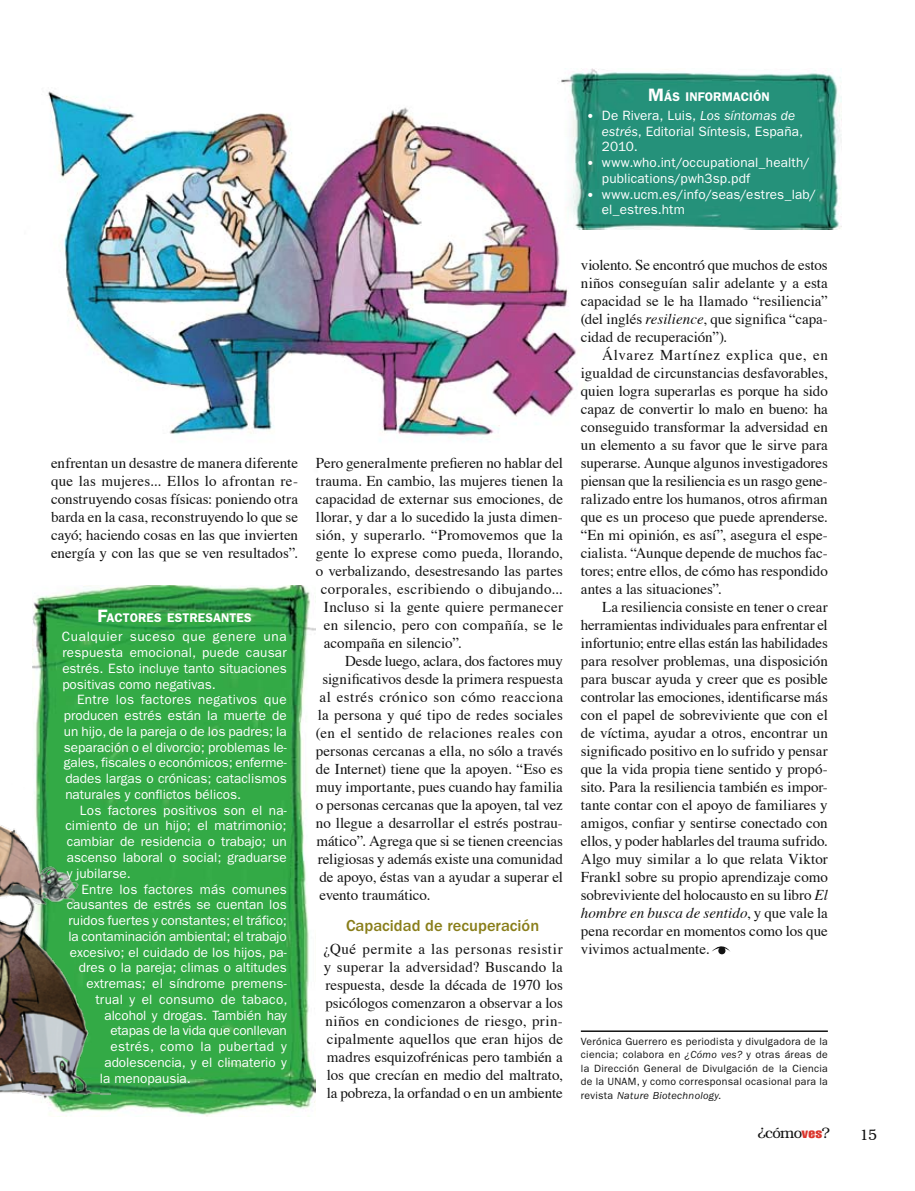
<style>
.page{position:relative;width:915px;height:1191px;background:#fff}
.page>*{position:absolute;margin:0;border:0;box-sizing:border-box;transform-origin:0 0}
.t1{font:500 16.5px "ITC Franklin Gothic Std";color:#897e1a}
.t2{font:15px/18px "Times";color:#121212;text-align:justify}
.t3{font:15px "Times";letter-spacing:.02em;color:#121212}
.t4{font:15px "Times";letter-spacing:.03em;color:#121212}
.t5{font:300 15px "Bookman Std";color:#121212}
.t6{font:300 15px "Bookman";color:#121212;scale:.95 1}
.t7{font:13.5px/15.8px "ITC Franklin Gothic Std";color:#fff;text-align:justify}
.t8{font:13.5px "ITC Franklin Gothic Std";letter-spacing:.03em;color:#fff}
.t9{font:600 12.6px "ITC Franklin Gothic Std";letter-spacing:.005em;color:#fff}
.t10{font:10.5px/13.5px "ITC Franklin Gothic Std";letter-spacing:.03em;color:#121212;text-align:justify}
.s1{font-size:18px}
.s2{font-family:"ITC Franklin Gothic Std Hvy";font-size:12px}
.s3{font-style:italic}
.s4{font-family:"Helvetica";font-weight:400;font-stretch:extra-condensed;font-size:12.9px;color:#da352c}
</style>
<div class="page">
<img style="left:648px;top:72px;width:193px;height:158px">
<img style="left:33px;top:586px;width:283px;height:530px">
<img style="left:47px;top:68px;width:601px;height:370px">
<img style="left:0;top:764px;width:111px;height:352px">
<hr style="left:580px;top:1030px;width:247px;height:2px;background:#121212">
<svg style="left:712px;top:946px;width:18px;height:8px"></svg>
<p class="t2" style="left:51px;top:453px;width:248px">enfrentan un desastre de manera diferente que las mujeres... Ellos lo afrontan re&shy;construyendo cosas físicas: poniendo otra barda en la casa, reconstruyendo lo que se cayó; haciendo cosas en las que invierten energía y con las que se ven resultados”.</p>
<p class="t2" style="left:316px;top:453px;width:248px">Pero generalmente prefieren no hablar del</p>
<p class="t2" style="left:316px;top:471px;width:248px">trauma. En cambio, las mujeres tienen la</p>
<p class="t2" style="left:316px;top:489px;width:248px">capacidad de externar sus emociones, de</p>
<p class="t2" style="left:316px;top:507px;width:248px">llorar, y dar a lo sucedido la justa dimen-</p>
<p class="t2" style="left:316px;top:525px;width:248px">sión, y superarlo. “Promovemos que la</p>
<p class="t2" style="left:316px;top:543px;width:248px">gente lo exprese como pueda, llorando,</p>
<p class="t2" style="left:316px;top:561px;width:248px">o verbalizando, desestresando las partes</p>
<p class="t3" style="left:321px;top:575px;width:243px">corporales, escribiendo o dibujando...</p>
<p class="t2" style="left:324px;top:597px;width:240px">Incluso si la gente quiere permanecer</p>
<p class="t3" style="left:324px;top:611px;width:240px">en silencio, pero con compañía, se le</p>
<p class="t2" style="left:324px;top:633px;width:139px">acompaña en silencio”.</p>
<p class="t2" style="left:345px;top:651px;width:219px">Desde luego, aclara, dos factores muy</p>
<p class="t2" style="left:322px;top:669px;width:242px">significativos desde la primera respuesta</p>
<p class="t4" style="left:319px;top:683px;width:245px">al estrés crónico son cómo reacciona</p>
<p class="t2" style="left:318px;top:705px;width:246px">la persona y qué tipo de redes sociales</p>
<p class="t3" style="left:316px;top:719px;width:248px">(en el sentido de relaciones reales con</p>
<p class="t2" style="left:316px;top:741px;width:248px">personas cercanas a ella, no sólo a través</p>
<p class="t2" style="left:316px;top:759px;width:248px">de Internet) tiene que la apoyen. “Eso es</p>
<p class="t2" style="left:316px;top:777px;width:248px">muy importante, pues cuando hay familia</p>
<p class="t2" style="left:316px;top:795px;width:248px">o personas cercanas que la apoyen, tal vez</p>
<p class="t2" style="left:316px;top:813px;width:248px">no llegue a desarrollar el estrés postrau-</p>
<p class="t2" style="left:316px;top:831px;width:248px">mático”. Agrega que si se tienen creencias</p>
<p class="t2" style="left:318px;top:849px;width:246px">religiosas y además existe una comunidad</p>
<p class="t2" style="left:319px;top:867px;width:245px">de apoyo, éstas van a ayudar a superar el</p>
<p class="t2" style="left:319px;top:885px;width:112px">evento traumático.</p>
<p class="t1" style="left:346px;top:916px;width:194px">Capacidad de recuperación</p>
<p class="t2" style="left:324px;top:939px;width:240px">¿Qué permite a las personas resistir y superar la adversidad? Buscando la respuesta, desde la década de 1970 los psicólogos comenzaron a observar a los niños en condiciones de riesgo, prin&shy;cipalmente aquellos que eran hijos de madres esquizofrénicas pero también a los que crecían en medio del maltrato, la pobreza, la orfandad o en un ambiente</p>
<p class="t9" style="left:97px;top:610px;width:156px"><span class="s1">F</span>ACTORES ESTRESANTES</p>
<p class="t7" style="left:62px;top:629px;width:226px">Cualquier suceso que genere una respuesta emocional, puede causar estrés. Esto incluye tanto situaciones positivas como negativas.</p>
<p class="t7" style="left:64px;top:692px;width:224px;text-indent:13px">Entre los factores negativos que producen estrés están la muerte de un hijo, de la pareja o de los padres; la separación o el divorcio; problemas le&shy;gales, fiscales o económicos; enferme&shy;dades largas o crónicas; cataclismos naturales y conflictos bélicos.</p>
<p class="t7" style="left:65px;top:802px;width:223px;text-indent:15px">Los factores positivos son el na&shy;cimiento de un hijo; el matrimonio; cambiar de residencia o trabajo; un ascenso laboral o social; graduarse y jubilarse.</p>
<p class="t7" style="left:81px;top:881px;width:207px">Entre los factores más comunes</p>
<p class="t7" style="left:67px;top:897px;width:221px">causantes de estrés se cuentan los</p>
<p class="t7" style="left:68px;top:912px;width:220px">ruidos fuertes y constantes; el tráfico;</p>
<p class="t7" style="left:68px;top:928px;width:220px">la contaminación ambiental; el trabajo</p>
<p class="t7" style="left:70px;top:944px;width:218px">excesivo; el cuidado de los hijos, pa-</p>
<p class="t7" style="left:79px;top:960px;width:209px">dres o la pareja; climas o altitudes</p>
<p class="t7" style="left:86px;top:975px;width:202px">extremas; el síndrome premens-</p>
<p class="t7" style="left:95px;top:991px;width:194px">trual y el consumo de tabaco,</p>
<p class="t7" style="left:104px;top:1007px;width:184px">alcohol y drogas. También hay</p>
<p class="t7" style="left:110px;top:1023px;width:178px">etapas de la vida que conllevan</p>
<p class="t8" style="left:110px;top:1038px;width:178px">estrés, como la pubertad y</p>
<p class="t7" style="left:104px;top:1054px;width:184px">adolescencia, y el climaterio y</p>
<p class="t7" style="left:100px;top:1070px;width:92px">la menopausia.</p>
<p class="t9" style="left:648px;top:89px;width:123px"><span class="s1">M</span>ÁS INFORMACIÓN</p>
<p class="t7" style="left:601px;top:108px;width:203px;text-align:left;text-indent:-15px"><span class="s2">•</span> De Rivera, Luis, <span class="s3">Los síntomas de estrés</span>, Editorial Síntesis, España,<br>2010.</p>
<p class="t7" style="left:601px;top:155px;width:210px;text-indent:-15px"><span class="s2">•</span> www.who.int/occupational_health/ publications/pwh3sp.pdf</p>
<p class="t7" style="left:601px;top:186px;width:216px;text-indent:-15px"><span class="s2">•</span> www.ucm.es/info/seas/estres_lab/ el_estres.htm</p>
<p class="t2" style="left:580px;top:255px;width:248px">violento. Se encontró que muchos de estos niños conseguían salir adelante y a esta capacidad se le ha llamado “resiliencia” (del inglés <span class="s3">resilience</span>, que significa “capa&shy;cidad de recuperación”).</p>
<p class="t2" style="left:580px;top:345px;width:248px;text-indent:21px">Álvarez Martínez explica que, en igualdad de circunstancias desfavorables, quien logra superarlas es porque ha sido capaz de convertir lo malo en bueno: ha conseguido transformar la adversidad en un elemento a su favor que le sirve para superarse. Aunque algunos investigadores piensan que la resiliencia es un rasgo gene&shy;ralizado entre los humanos, otros afirman que es un proceso que puede aprenderse. “En mi opinión, es así”, asegura el espe&shy;cialista. “Aunque depende de muchos fac&shy;tores; entre ellos, de cómo has respondido antes a las situaciones”.</p>
<p class="t2" style="left:580px;top:597px;width:248px;text-indent:21px">La resiliencia consiste en tener o crear herramientas individuales para enfrentar el infortunio; entre ellas están las habilidades para resolver problemas, una disposición para buscar ayuda y creer que es posible controlar las emociones, identificarse más con el papel de sobreviviente que con el de víctima, ayudar a otros, encontrar un significado positivo en lo sufrido y pensar que la vida propia tiene sentido y propó&shy;sito. Para la resiliencia también es impor&shy;tante contar con el apoyo de familiares y amigos, confiar y sentirse conectado con ellos, y poder hablarles del trauma sufrido.<br>Algo muy similar a lo que relata Viktor Frankl sobre su propio aprendizaje como sobreviviente del holocausto en su libro <span class="s3">El hombre en busca de sentido</span>, y que vale la pena recordar en momentos como los que vivimos actualmente.</p>
<p class="t10" style="left:580px;top:1034px;width:248px">Verónica Guerrero es periodista y divulgadora de la ciencia; colabora en <span class="s3">¿Cómo ves?</span> y otras áreas de la Dirección General de Divulgación de la Ciencia de la UNAM, y como corresponsal ocasional para la revista <span class="s3">Nature Biotechnology.</span></p>
<p class="t5" style="left:757px;top:1124px;width:74px">¿cómo<span class="s4">ves</span>?</p>
<p class="t6" style="left:859px;top:1125px;width:20px">15</p>
</div>
